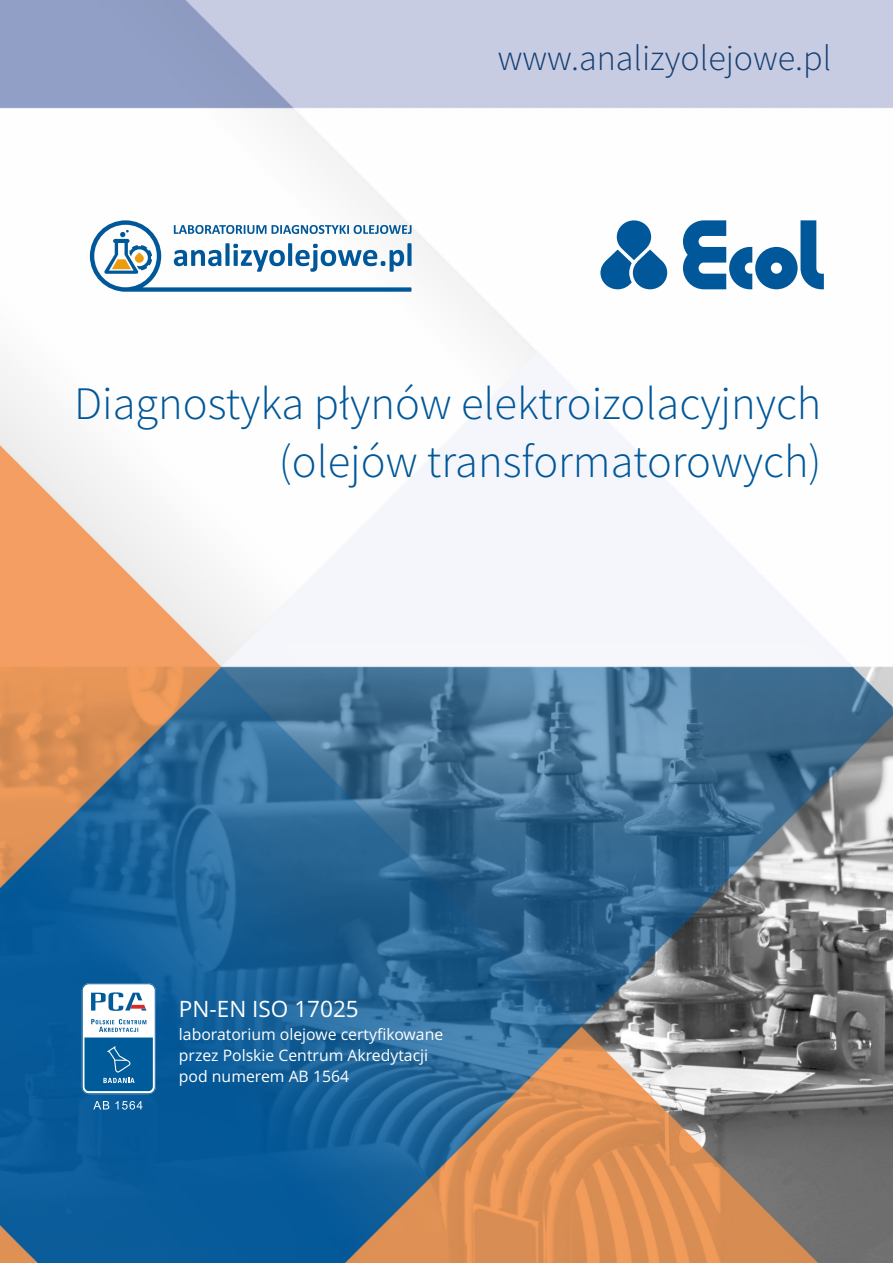
<style>
.page{position:relative;width:893px;height:1263px;background:#fff}
.page>*{position:absolute;margin:0;border:0;box-sizing:border-box;transform-origin:0 0}
.t1{font:300 46.5px/58.5px "Source Sans Pro";color:#005799;text-align:right}
.t2{font:300 36px "Source Sans Pro";color:#153f73}
.t3{font:22.5px "Open Sans";color:#fefefe}
.t4{font:15.75px/21px "Open Sans";color:#fefefe}
</style>
<div class="page">
<img style="left:0;top:0;width:893px;height:1263px">
<svg style="left:93px;top:1101px;width:49px;height:8px"></svg>
<svg style="left:82px;top:983px;width:74px;height:111px"></svg>
<svg style="left:683px;top:220px;width:141px;height:69px"></svg>
<svg style="left:600px;top:220px;width:67px;height:69px"></svg>
<svg style="left:90px;top:220px;width:321px;height:72px"></svg>
<h2 class="t2" style="left:498px;top:43px;width:335px">www.analizyolejowe.pl</h2>
<h1 class="t1" style="left:74px;top:378px;width:749px">Diagnostyka płynów elektroizolacyjnych (olejów transformatorowych)</h1>
<h3 class="t3" style="left:179px;top:999px;width:181px">PN-EN ISO 17025</h3>
<p class="t4" style="left:179px;top:1025px;width:266px">laboratorium olejowe certyfikowane przez Polskie Centrum Akredytacji pod numerem AB 1564</p>
</div>
